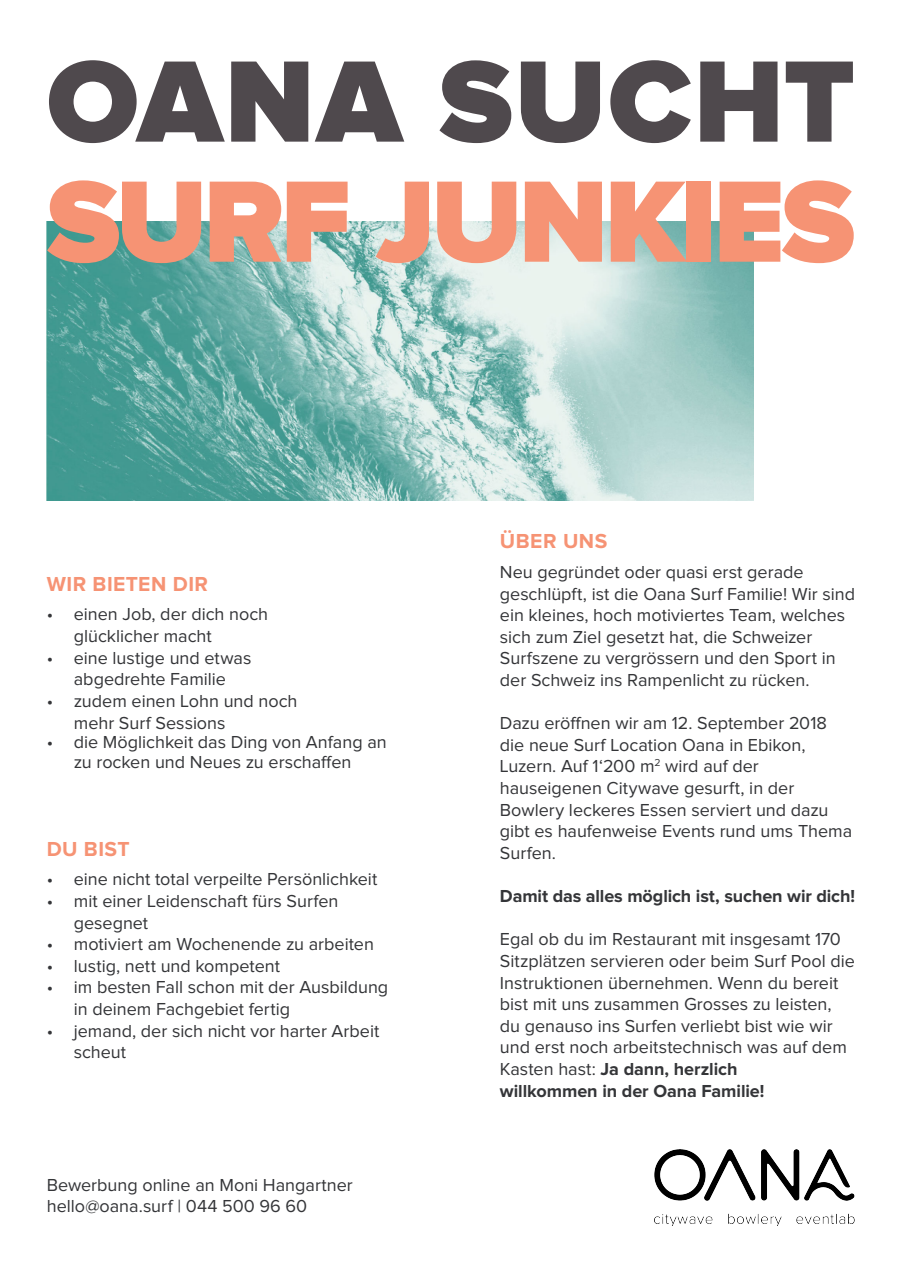
<style>
.page{position:relative;width:902px;height:1272px;background:#fff}
.page>*{position:absolute;margin:0;border:0;box-sizing:border-box;transform-origin:0 0}
.t1{font:900 120px "Proxima Nova";letter-spacing:-.035em;color:#f69374}
.t2{font:900 120px "Proxima Nova";letter-spacing:.015em;color:#4f494d}
.t3{font:700 21px "Proxima Nova";letter-spacing:.025em;color:#f69374}
.t4{font:18px/21.6px "Proxima Nova";color:#343538}
.t5{font:700 18px "Proxima Nova";letter-spacing:-.005em;color:#343538}
.s1{font-weight:700}
</style>
<div class="page">
<img style="left:47px;top:221px;width:706px;height:280px">
<img style="left:654px;top:1149px;width:201px;height:76px">
<p class="t2" style="left:47px;top:47px;width:809px">OANA SUCHT</p>
<p class="t1" style="left:47px;top:167px;width:809px">SURF JUNKIES</p>
<p class="t3" style="left:47px;top:574px;width:163px">WIR BIETEN DIR</p>
<p class="t4" style="left:74px;top:604px;width:196px;text-indent:-27px">• einen Job, der dich noch glücklicher macht</p>
<p class="t4" style="left:47px;top:647px;width:206px;text-align:center">• eine lustige und etwas abgedrehte Familie</p>
<p class="t4" style="left:74px;top:691px;width:225px;text-indent:-27px">• zudem einen Lohn und noch mehr Surf Sessions</p>
<p class="t4" style="left:47px;top:733px;width:341px;line-height:19.5px;text-align:center">• die Möglichkeit das Ding von Anfang an zu rocken und Neues zu erschaffen</p>
<p class="t3" style="left:47px;top:839px;width:84px">DU BIST</p>
<p class="t4" style="left:47px;top:869px;width:332px">• eine nicht total verpeilte Persönlichkeit</p>
<p class="t4" style="left:74px;top:891px;width:266px;text-indent:-27px">• mit einer Leidenschaft fürs Surfen gesegnet</p>
<p class="t4" style="left:47px;top:934px;width:328px">• motiviert am Wochenende zu arbeiten</p>
<p class="t4" style="left:47px;top:955px;width:235px">• lustig, nett und kompetent</p>
<p class="t4" style="left:74px;top:977px;width:316px;text-indent:-27px">• im besten Fall schon mit der Ausbildung in deinem Fachgebiet fertig</p>
<p class="t4" style="left:74px;top:1020px;width:307px;text-indent:-27px">• jemand, der sich nicht vor harter Arbeit scheut</p>
<p class="t4" style="left:47px;top:1174px;width:307px">Bewerbung online an Moni Hangartner</p>
<p class="t4" style="left:47px;top:1196px;width:262px">hello@oana.surf | 044 500 96 60</p>
<p class="t3" style="left:500px;top:531px;width:109px">ÜBER UNS</p>
<p class="t4" style="left:500px;top:562px;width:357px">Neu gegründet oder quasi erst gerade geschlüpft, ist die Oana Surf Familie! Wir sind ein kleines, hoch motiviertes Team, welches sich zum Ziel gesetzt hat, die Schweizer Surfszene zu vergrössern und den Sport in der Schweiz ins Rampenlicht zu rücken.</p>
<p class="t4" style="left:500px;top:713px;width:328px">Dazu eröffnen wir am 12. September 2018 die neue Surf Location Oana in Ebikon,</p>
<p class="t4" style="left:500px;top:756px;width:260px">Luzern. Auf 1‘200 m<sup>2</sup> wird auf der</p>
<p class="t4" style="left:500px;top:778px;width:296px">hauseigenen Citywave gesurft, in der</p>
<p class="t4" style="left:500px;top:799px;width:354px">Bowlery leckeres Essen serviert und dazu gibt es haufenweise Events rund ums Thema<br>Surfen.</p>
<p class="t5" style="left:500px;top:887px;width:356px">Damit das alles möglich ist, suchen wir dich!</p>
<p class="t4" style="left:500px;top:929px;width:356px">Egal ob du im Restaurant mit insgesamt 170<br>Sitzplätzen servieren oder beim Surf Pool die</p>
<p class="t4" style="left:500px;top:972px;width:348px">Instruktionen übernehmen. Wenn du bereit bist mit uns zusammen Grosses zu leisten, du genauso ins Surfen verliebt bist wie wir und erst noch arbeitstechnisch was auf dem Kasten hast: <span class="s1">Ja dann, herzlich</span></p>
<p class="t5" style="left:500px;top:1082px;width:266px">willkommen in der Oana Familie!</p>
</div>
